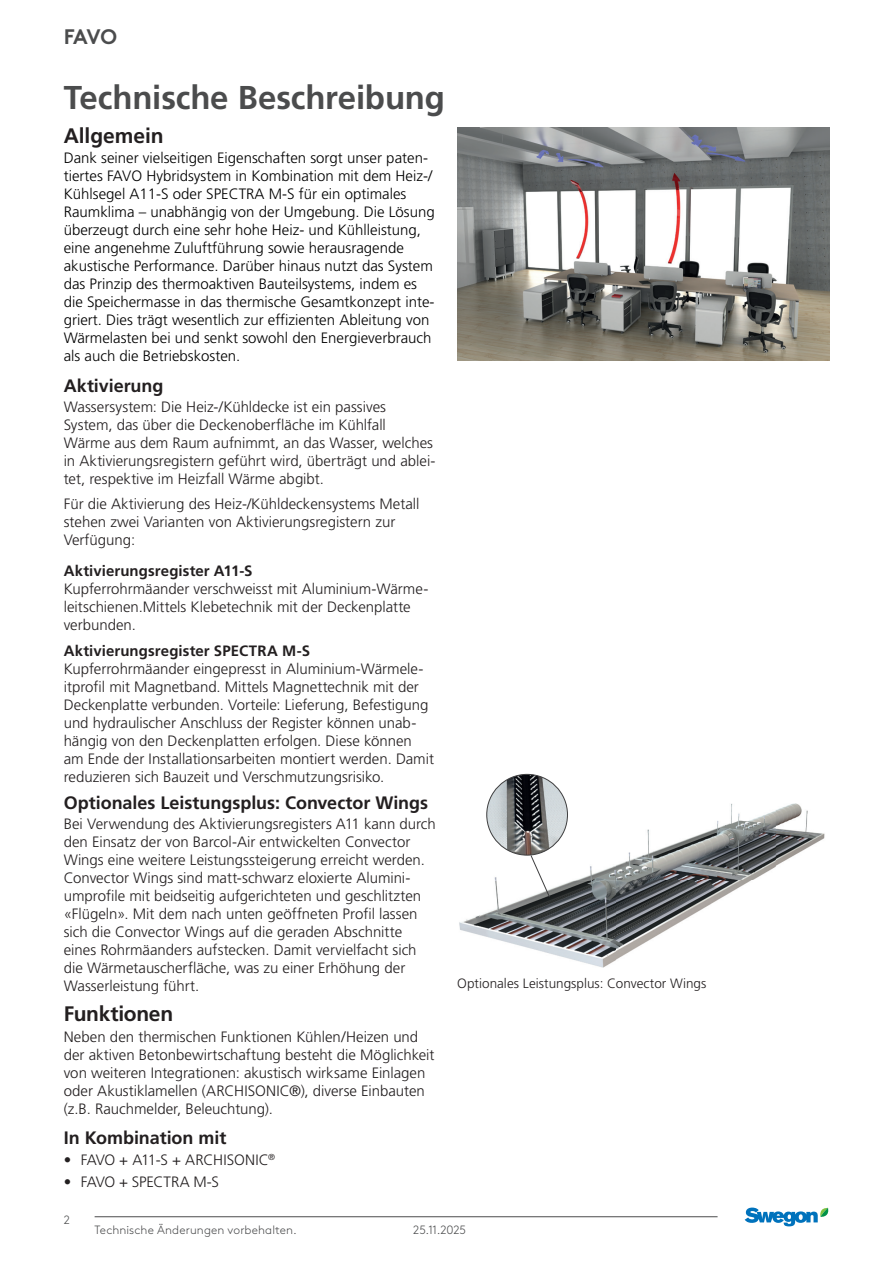
<style>
.page{position:relative;width:893px;height:1263px;background:#fff}
.page>*{position:absolute;margin:0;border:0;box-sizing:border-box;transform-origin:0 0}
.t1{font:700 33px "Frutiger LT Pro";letter-spacing:-.005em;color:#4b4c4d}
.t2{font:700 21px "Frutiger LT Pro";letter-spacing:-.01em;color:#231f20}
.t3{font:700 21px "Swegon Brown";color:#4b4c4d}
.t4{font:700 18px "Frutiger LT Pro";color:#231f20}
.t5{font:300 15px/18px "Frutiger LT Pro";color:#231f20}
.t6{font:300 15px/18px "Frutiger LT Pro";color:#000001}
.t7{font:700 15px "Frutiger LT Pro";letter-spacing:.005em;color:#231f20}
.t8{font:300 15px "Frutiger LT Pro";letter-spacing:-.02em;color:#231f20}
.t9{font:300 13.5px "Frutiger LT Pro";color:#231f20}
.t10{font:300 12px "Swegon Brown";letter-spacing:.01em;color:#4b4c4d}
</style>
<div class="page">
<hr style="left:95px;top:1216px;width:623px;height:1px;background:#4b4c4d">
<svg style="left:745px;top:1207px;width:84px;height:19px"></svg>
<img style="left:457px;top:128px;width:372px;height:232px">
<img style="left:459px;top:787px;width:366px;height:181px">
<img style="left:487px;top:774px;width:80px;height:81px;border-radius:40px">
<div style="left:486px;top:774px;width:82px;height:81px;border:1px solid #3e3e3f;border-radius:50%"></div>
<svg style="left:530px;top:855px;width:20px;height:43px"></svg>
<h2 class="t3" style="left:64px;top:20px;width:55px">FAVO</h2>
<h1 class="t1" style="left:64px;top:77px;width:383px">Technische Beschreibung</h1>
<h2 class="t2" style="left:64px;top:124px;width:101px">Allgemein</h2>
<p class="t6" style="left:64px;top:149px;width:372px">Dank seiner vielseitigen Eigenschaften sorgt unser paten&shy;tiertes FAVO Hybridsystem in Kombination mit dem Heiz-/ Kühlsegel A11-S oder SPECTRA M-S für ein optimales Raumklima – unabhängig von der Umgebung. Die Lösung überzeugt durch eine sehr hohe Heiz- und Kühlleistung, eine angenehme Zuluftführung sowie herausragende akustische Performance. Darüber hinaus nutzt das System das Prinzip des thermoaktiven Bauteilsystems, indem es die Speichermasse in das thermische Gesamtkonzept inte&shy;griert. Dies trägt wesentlich zur effizienten Ableitung von Wärmelasten bei und senkt sowohl den Energieverbrauch als auch die Betriebskosten.</p>
<p class="t4" style="left:64px;top:375px;width:101px">Aktivierung</p>
<p class="t5" style="left:64px;top:398px;width:373px">Wassersystem: Die Heiz-/Kühldecke ist ein passives System, das über die Deckenoberfläche im Kühlfall Wärme aus dem Raum aufnimmt, an das Wasser, welches in Aktivierungsregistern geführt wird, überträgt und ablei&shy;tet, respektive im Heizfall Wärme abgibt.</p>
<p class="t5" style="left:64px;top:495px;width:357px">Für die Aktivierung des Heiz-/Kühldeckensystems Metall stehen zwei Varianten von Aktivierungsregistern zur<br>Verfügung:</p>
<p class="t7" style="left:64px;top:561px;width:190px">Aktivierungsregister A11-S</p>
<p class="t5" style="left:64px;top:579px;width:366px">Kupferrohrmäander verschweisst mit Aluminium-Wärme&shy;leitschienen.Mittels Klebetechnik mit der Deckenplatte verbunden.</p>
<p class="t7" style="left:64px;top:642px;width:248px">Aktivierungsregister SPECTRA M-S</p>
<p class="t5" style="left:64px;top:660px;width:372px">Kupferrohrmäander eingepresst in Aluminium-Wärmele&shy;itprofil mit Magnetband. Mittels Magnettechnik mit der Deckenplatte verbunden. Vorteile: Lieferung, Befestigung und hydraulischer Anschluss der Register können unab&shy;hängig von den Deckenplatten erfolgen. Diese können am Ende der Installationsarbeiten montiert werden. Damit reduzieren sich Bauzeit und Verschmutzungsrisiko.</p>
<p class="t4" style="left:64px;top:791px;width:366px">Optionales Leistungsplus: Convector Wings</p>
<p class="t5" style="left:64px;top:814px;width:374px">Bei Verwendung des Aktivierungsregisters A11 kann durch den Einsatz der von Barcol-Air entwickelten Convector Wings eine weitere Leistungssteigerung erreicht werden.<br>Convector Wings sind matt-schwarz eloxierte Alumini&shy;umprofile mit beidseitig aufgerichteten und geschlitzten «Flügeln». Mit dem nach unten geöffneten Profil lassen sich die Convector Wings auf die geraden Abschnitte eines Rohrmäanders aufstecken. Damit vervielfacht sich die Wärmetauscherfläche, was zu einer Erhöhung der Wasserleistung führt.</p>
<h2 class="t2" style="left:64px;top:1002px;width:111px">Funktionen</h2>
<p class="t5" style="left:64px;top:1027px;width:372px">Neben den thermischen Funktionen Kühlen/Heizen und der aktiven Betonbewirtschaftung besteht die Möglichkeit von weiteren Integrationen: akustisch wirksame Einlagen oder Akustiklamellen (ARCHISONIC®), diverse Einbauten (z.B. Rauchmelder, Beleuchtung).</p>
<p class="t4" style="left:64px;top:1127px;width:164px">In Kombination mit</p>
<p class="t5" style="left:64px;top:1150px;width:213px">• FAVO + A11-S + ARCHISONIC<sup>®</sup></p>
<p class="t8" style="left:64px;top:1173px;width:157px">• FAVO + SPECTRA M-S</p>
<p class="t9" style="left:457px;top:975px;width:251px">Optionales Leistungsplus: Convector Wings</p>
<p class="t10" style="left:64px;top:1211px;width:8px">2</p>
<p class="t10" style="left:95px;top:1221px;width:204px">Technische Änderungen vorbehalten.</p>
<p class="t10" style="left:413px;top:1221px;width:54px">25.11.2025</p>
</div>
